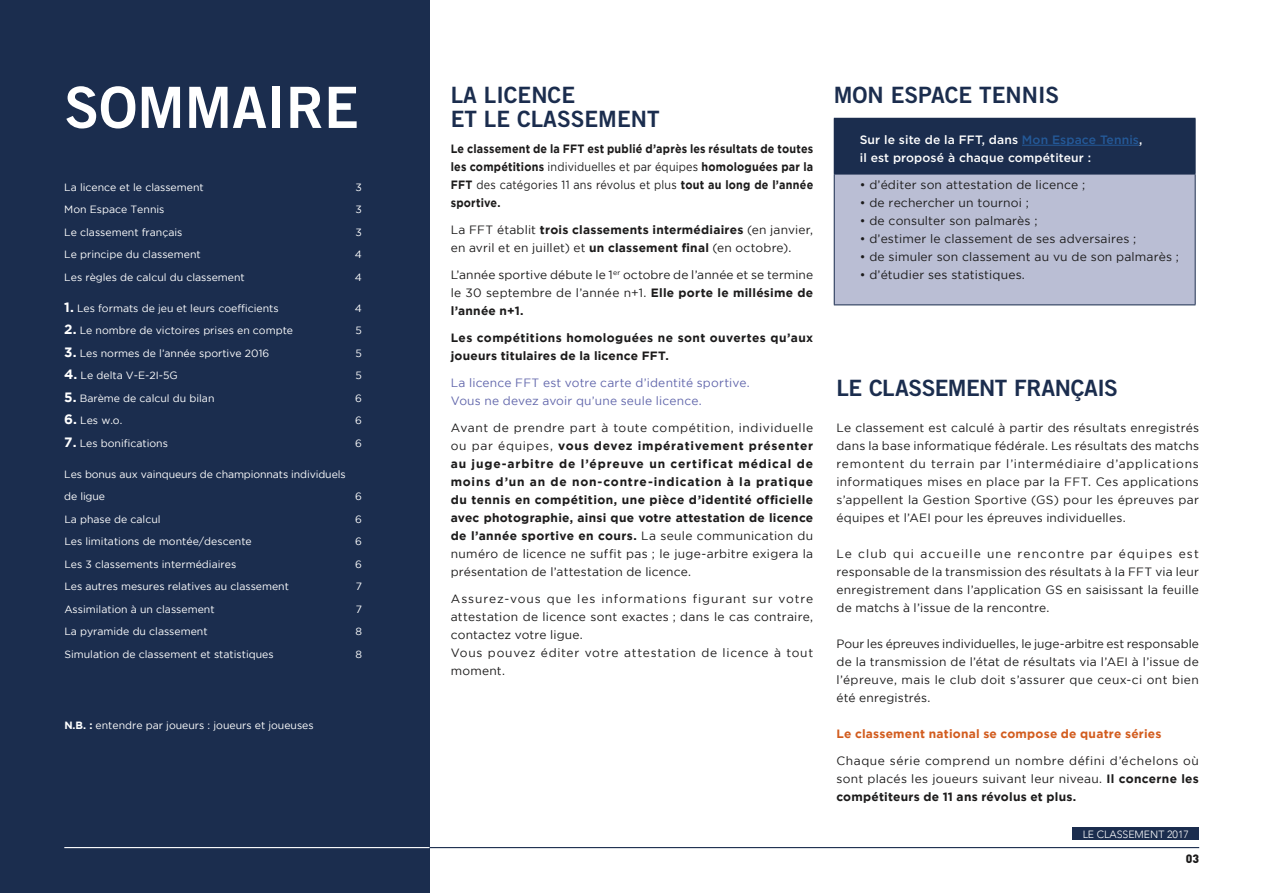
<style>
.page{position:relative;width:1263px;height:893px;background:#fff}
.page>*{position:absolute;margin:0;border:0;box-sizing:border-box;transform-origin:0 0}
.t1{font:57px "Trade Gothic Bold Two";color:#fff}
.t2{font:22.5px/24px "Trade Gothic Bold Two";color:#1b2d4e}
.t3{font:22.5px "Trade Gothic Bold Two";letter-spacing:-.02em;color:#1b2d4e}
.t4{font:12.15px "Gotham";letter-spacing:.01em;color:#1c1b1b}
.t5{font:500 12.15px/18px "Gotham";letter-spacing:.01em;color:#fff}
.t6{font:12px/18px "Gotham";letter-spacing:.02em;color:#1c1b1b;text-align:justify}
.t7{font:700 12px/18px "Gotham";letter-spacing:.02em;color:#1c1b1b}
.t8{font:700 12px/18px "Gotham";letter-spacing:.02em;color:#1c1b1b;text-align:justify;scale:.9 1}
.t9{font:12px/18px "Gotham";letter-spacing:.05em;color:#1c1b1b}
.t10{font:12px/18px "Gotham";letter-spacing:.015em;color:#6368ac}
.t11{font:700 12px "Gotham";letter-spacing:.02em;color:#d25c1e}
.t12{font:900 12px "DIN";color:#1c1b1b}
.t13{font:10.5px/22.5px "Gotham";color:#fff}
.t14{font:300 10.5px "Avenir";color:#fff}
.s1{font-weight:700;font-size:13.5px}
.s2{font-weight:700}
.s3{font-weight:400}
.s4{color:#245998}
</style>
<div class="page">
<hr style="left:64px;top:847px;width:1135px;height:1px;background:#1b2d4e">
<div style="left:1072px;top:827px;width:127px;height:13px;background:#1b2d4e"></div>
<div style="left:0;top:0;width:430px;height:893px;background:#1b2d4e"></div>
<hr style="left:64px;top:847px;width:365px;height:1px;background:#fff">
<div style="left:834px;top:118px;width:361px;height:56px;background:#1b2d4e"></div>
<div style="left:834px;top:174px;width:361px;height:131px;background:#babed4"></div>
<hr style="left:1195px;top:119px;width:1px;height:55px;background:#1b2d4e">
<hr style="left:834px;top:174px;width:361px;height:1px;background:#1b2d4e">
<hr style="left:834px;top:174px;width:1px;height:131px;background:#1b2d4e">
<hr style="left:1195px;top:174px;width:1px;height:131px;background:#1b2d4e">
<hr style="left:834px;top:305px;width:361px;height:1px;background:#1b2d4e">
<hr style="left:1022px;top:145px;width:117px;height:1px;background:#245998">
<h1 class="t1" style="left:64px;top:72px;width:296px">SOMMAIRE</h1>
<p class="t13" style="left:64px;top:176px;width:141px">La licence et le classement</p>
<p class="t13" style="left:356px;top:176px;width:8px">3</p>
<p class="t13" style="left:64px;top:198px;width:102px">Mon Espace Tennis</p>
<p class="t13" style="left:356px;top:198px;width:8px">3</p>
<p class="t13" style="left:64px;top:221px;width:120px">Le classement français</p>
<p class="t13" style="left:356px;top:221px;width:8px">3</p>
<p class="t13" style="left:64px;top:243px;width:138px">Le principe du classement</p>
<p class="t13" style="left:355px;top:243px;width:9px">4</p>
<p class="t13" style="left:64px;top:266px;width:182px">Les règles de calcul du classement</p>
<p class="t13" style="left:355px;top:266px;width:9px">4</p>
<p class="t13" style="left:64px;top:297px;width:216px"><span class="s1">1.</span> Les formats de jeu et leurs coefficients</p>
<p class="t13" style="left:355px;top:297px;width:9px">4</p>
<p class="t13" style="left:64px;top:319px;width:230px"><span class="s1">2.</span> Le nombre de victoires prises en compte</p>
<p class="t13" style="left:356px;top:319px;width:8px">5</p>
<p class="t13" style="left:64px;top:342px;width:206px"><span class="s1">3.</span> Les normes de l’année sportive 2016</p>
<p class="t13" style="left:356px;top:342px;width:8px">5</p>
<p class="t13" style="left:64px;top:364px;width:115px"><span class="s1">4.</span> Le delta V-E-2I-5G</p>
<p class="t13" style="left:356px;top:364px;width:8px">5</p>
<p class="t13" style="left:64px;top:387px;width:152px"><span class="s1">5.</span> Barème de calcul du bilan</p>
<p class="t13" style="left:355px;top:387px;width:8px">6</p>
<p class="t13" style="left:64px;top:409px;width:60px"><span class="s1">6.</span> Les w.o.</p>
<p class="t13" style="left:355px;top:409px;width:8px">6</p>
<p class="t13" style="left:64px;top:432px;width:105px"><span class="s1">7.</span> Les bonifications</p>
<p class="t13" style="left:355px;top:432px;width:8px">6</p>
<p class="t13" style="left:64px;top:463px;width:283px">Les bonus aux vainqueurs de championnats individuels de ligue</p>
<p class="t13" style="left:355px;top:485px;width:8px">6</p>
<p class="t13" style="left:64px;top:508px;width:98px">La phase de calcul</p>
<p class="t13" style="left:355px;top:508px;width:8px">6</p>
<p class="t13" style="left:64px;top:530px;width:189px">Les limitations de montée/descente</p>
<p class="t13" style="left:355px;top:530px;width:8px">6</p>
<p class="t13" style="left:64px;top:553px;width:173px">Les 3 classements intermédiaires</p>
<p class="t13" style="left:355px;top:553px;width:8px">6</p>
<p class="t13" style="left:64px;top:575px;width:226px">Les autres mesures relatives au classement</p>
<p class="t13" style="left:356px;top:575px;width:8px">7</p>
<p class="t13" style="left:64px;top:598px;width:152px">Assimilation à un classement</p>
<p class="t13" style="left:356px;top:598px;width:8px">7</p>
<p class="t13" style="left:64px;top:620px;width:145px">La pyramide du classement</p>
<p class="t13" style="left:355px;top:620px;width:8px">8</p>
<p class="t13" style="left:64px;top:643px;width:211px">Simulation de classement et statistiques</p>
<p class="t13" style="left:355px;top:643px;width:8px">8</p>
<p class="t13" style="left:64px;top:714px;width:251px"><span class="s2">N.B. :</span> entendre par joueurs : joueurs et joueuses</p>
<h2 class="t2" style="left:451px;top:83px;width:210px">LA LICENCE<br>ET LE CLASSEMENT</h2>
<p class="t8" style="left:451px;top:139px;width:404px">Le classement de la FFT est publié d’après les résultats de toutes les compétitions <span class="s3">individuelles et par équipes</span> homologuées par la FFT <span class="s3">des catégories 11 ans révolus et plus</span> tout au long de l’année sportive.</p>
<p class="t6" style="left:451px;top:221px;width:364px">La FFT établit <span class="s2">trois classements intermédiaires</span> (en janvier, en avril et en juillet) et <span class="s2">un classement final</span> (en octobre).</p>
<p class="t6" style="left:451px;top:266px;width:364px">L’année sportive débute le 1<sup>er</sup> octobre de l’année et se termine le 30 septembre de l’année n+1. <span class="s2">Elle porte le millésime de l’année n+1.</span></p>
<p class="t7" style="left:451px;top:328px;width:364px">Les compétitions homologuées ne sont ouvertes qu’aux joueurs titulaires de la licence FFT.</p>
<p class="t10" style="left:451px;top:374px;width:300px">La licence FFT est votre carte d’identité sportive.<br>Vous ne devez avoir qu’une seule licence.</p>
<p class="t7" style="left:451px;top:418px;width:364px;text-align:justify"><span class="s3">Avant de prendre part à toute compétition, individuelle ou par équipes,</span> vous devez impérativement présenter au juge-arbitre de l’épreuve un certificat médical de moins d’un an de non-contre-indication à la pratique du tennis en compétition, une pièce d’identité officielle avec photographie, ainsi que votre attestation de licence de l’année sportive en cours. <span class="s3">La seule communication du numéro de licence ne suffit pas ; le juge-arbitre exigera la présentation de l’attestation de licence.</span></p>
<p class="t9" style="left:451px;top:590px;width:364px">Assurez-vous que les informations figurant sur votre attestation de licence sont exactes ; dans le cas contraire, contactez votre ligue.<br>Vous pouvez éditer votre attestation de licence à tout moment.</p>
<h2 class="t2" style="left:834px;top:83px;width:227px">MON ESPACE TENNIS</h2>
<p class="t5" style="left:860px;top:131px;width:284px">Sur le site de la FFT, dans <span class="s4">Mon Espace Tennis</span>, il est proposé à chaque compétiteur :</p>
<p class="t4" style="left:860px;top:178px;width:227px">• d’éditer son attestation de licence ;</p>
<p class="t4" style="left:860px;top:196px;width:171px">• de rechercher un tournoi ;</p>
<p class="t4" style="left:860px;top:214px;width:179px">• de consulter son palmarès ;</p>
<p class="t4" style="left:860px;top:232px;width:278px">• d’estimer le classement de ses adversaires ;</p>
<p class="t4" style="left:860px;top:250px;width:321px">• de simuler son classement au vu de son palmarès ;</p>
<p class="t4" style="left:860px;top:268px;width:167px">• d’étudier ses statistiques.</p>
<h2 class="t3" style="left:836px;top:374px;width:283px">LE CLASSEMENT FRANÇAIS</h2>
<p class="t6" style="left:836px;top:419px;width:364px">Le classement est calculé à partir des résultats enregistrés dans la base informatique fédérale. Les résultats des matchs remontent du terrain par l’intermédiaire d’applications informatiques mises en place par la FFT. Ces applications s’appellent la Gestion Sportive (GS) pour les épreuves par équipes et l’AEI pour les épreuves individuelles.</p>
<p class="t6" style="left:836px;top:545px;width:364px">Le club qui accueille une rencontre par équipes est responsable de la transmission des résultats à la FFT via leur enregistrement dans l’application GS en saisissant la feuille de matchs à l’issue de la rencontre.</p>
<p class="t6" style="left:836px;top:635px;width:364px">Pour les épreuves individuelles, le juge-arbitre est responsable de la transmission de l’état de résultats via l’AEI à l’issue de l’épreuve, mais le club doit s’assurer que ceux-ci ont bien été enregistrés.</p>
<p class="t11" style="left:836px;top:727px;width:326px">Le classement national se compose de quatre séries</p>
<p class="t6" style="left:836px;top:752px;width:364px">Chaque série comprend un nombre défini d’échelons où sont placés les joueurs suivant leur niveau. <span class="s2">Il concerne les compétiteurs de 11 ans révolus et plus.</span></p>
<p class="t14" style="left:1083px;top:828px;width:108px">LE CLASSEMENT 2017</p>
<p class="t12" style="left:1186px;top:851px;width:15px">03</p>
</div>
